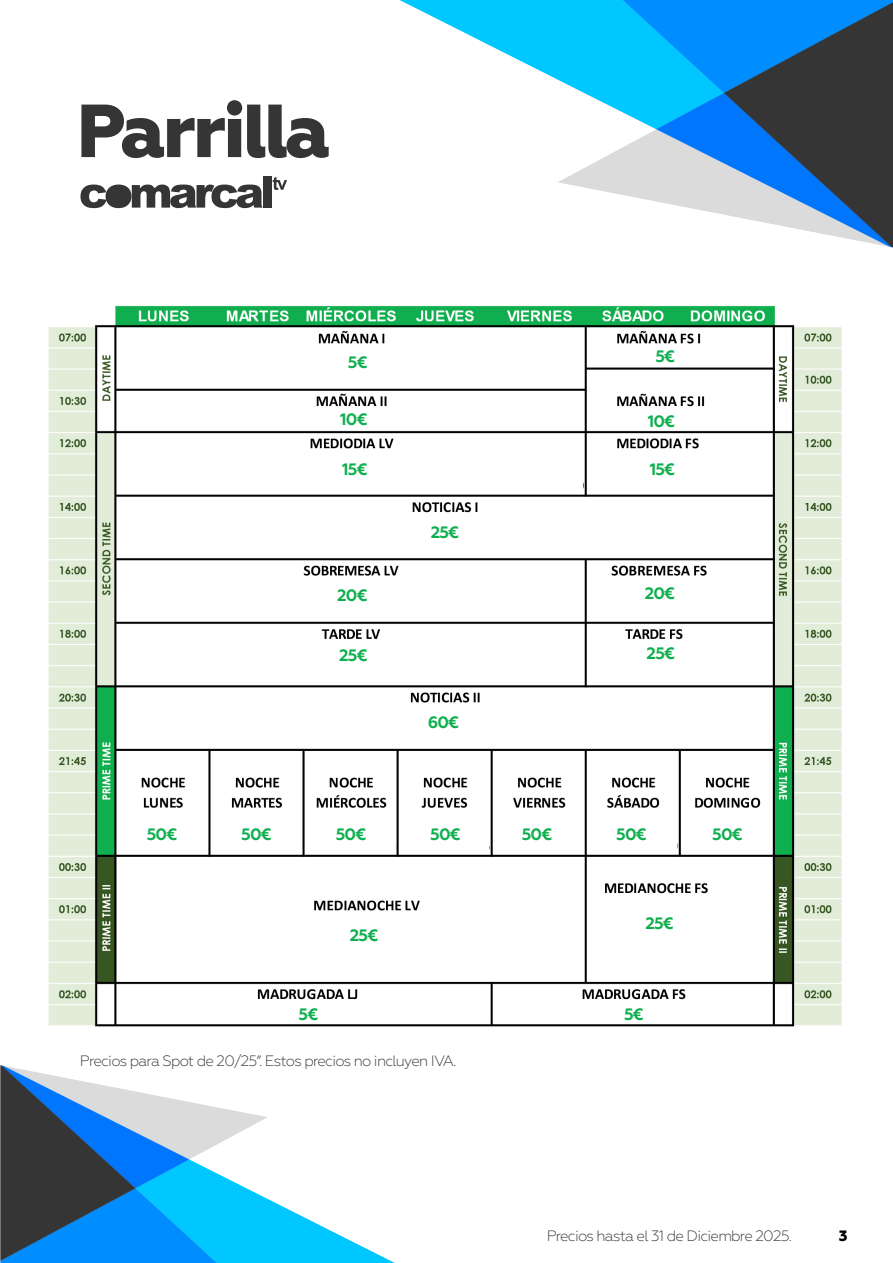
<style>
.page{position:relative;width:893px;height:1263px;background:#fff}
.page>*{position:absolute;margin:0;border:0;box-sizing:border-box;transform-origin:0 0}
.t1{font:800 75px "Geometria";letter-spacing:-.05em;color:#353535}
.t2{font:700 16.5px "Geometria";letter-spacing:-.05em;color:#0faf4f}
.t3{font:300 15px "Geometria";letter-spacing:-.05em;color:#353535}
.t4{font:800 15px "Geometria";color:#000}
</style>
<div class="page">
<img style="left:0;top:0;width:893px;height:1263px">
<img style="left:41px;top:287px;width:825px;height:779px">
<svg style="left:81px;top:185px;width:182px;height:23px"></svg>
<div style="left:263px;top:176px;width:9px;height:32px;background:#353535"></div>
<svg style="left:273px;top:177px;width:14px;height:13px"></svg>
<h1 class="t1" style="left:76px;top:86px;width:256px">Parrilla</h1>
<p class="t2" style="left:348px;top:353px;width:21px">5€</p>
<p class="t2" style="left:340px;top:410px;width:29px">10€</p>
<p class="t2" style="left:342px;top:459px;width:27px">15€</p>
<p class="t2" style="left:337px;top:585px;width:32px">20€</p>
<p class="t2" style="left:431px;top:522px;width:30px">25€</p>
<p class="t2" style="left:655px;top:347px;width:21px">5€</p>
<p class="t2" style="left:648px;top:411px;width:29px">10€</p>
<p class="t2" style="left:650px;top:459px;width:27px">15€</p>
<p class="t2" style="left:645px;top:584px;width:32px">20€</p>
<p class="t2" style="left:339px;top:645px;width:30px">25€</p>
<p class="t2" style="left:647px;top:644px;width:30px">25€</p>
<p class="t2" style="left:428px;top:713px;width:33px">60€</p>
<p class="t2" style="left:147px;top:825px;width:32px">50€</p>
<p class="t2" style="left:241px;top:825px;width:32px">50€</p>
<p class="t2" style="left:336px;top:825px;width:32px">50€</p>
<p class="t2" style="left:430px;top:825px;width:32px">50€</p>
<p class="t2" style="left:522px;top:825px;width:32px">50€</p>
<p class="t2" style="left:616px;top:825px;width:32px">50€</p>
<p class="t2" style="left:712px;top:825px;width:32px">50€</p>
<p class="t2" style="left:350px;top:925px;width:30px">25€</p>
<p class="t2" style="left:645px;top:913px;width:30px">25€</p>
<p class="t2" style="left:299px;top:1005px;width:21px">5€</p>
<p class="t2" style="left:624px;top:1005px;width:21px">5€</p>
<p class="t3" style="left:80px;top:1052px;width:378px">Precios para Spot de 20/25”. Estos precios no incluyen IVA.</p>
<p class="t3" style="left:547px;top:1227px;width:247px">Precios hasta el 31 de Diciembre 2025.</p>
<p class="t4" style="left:839px;top:1227px;width:10px">3</p>
</div>
